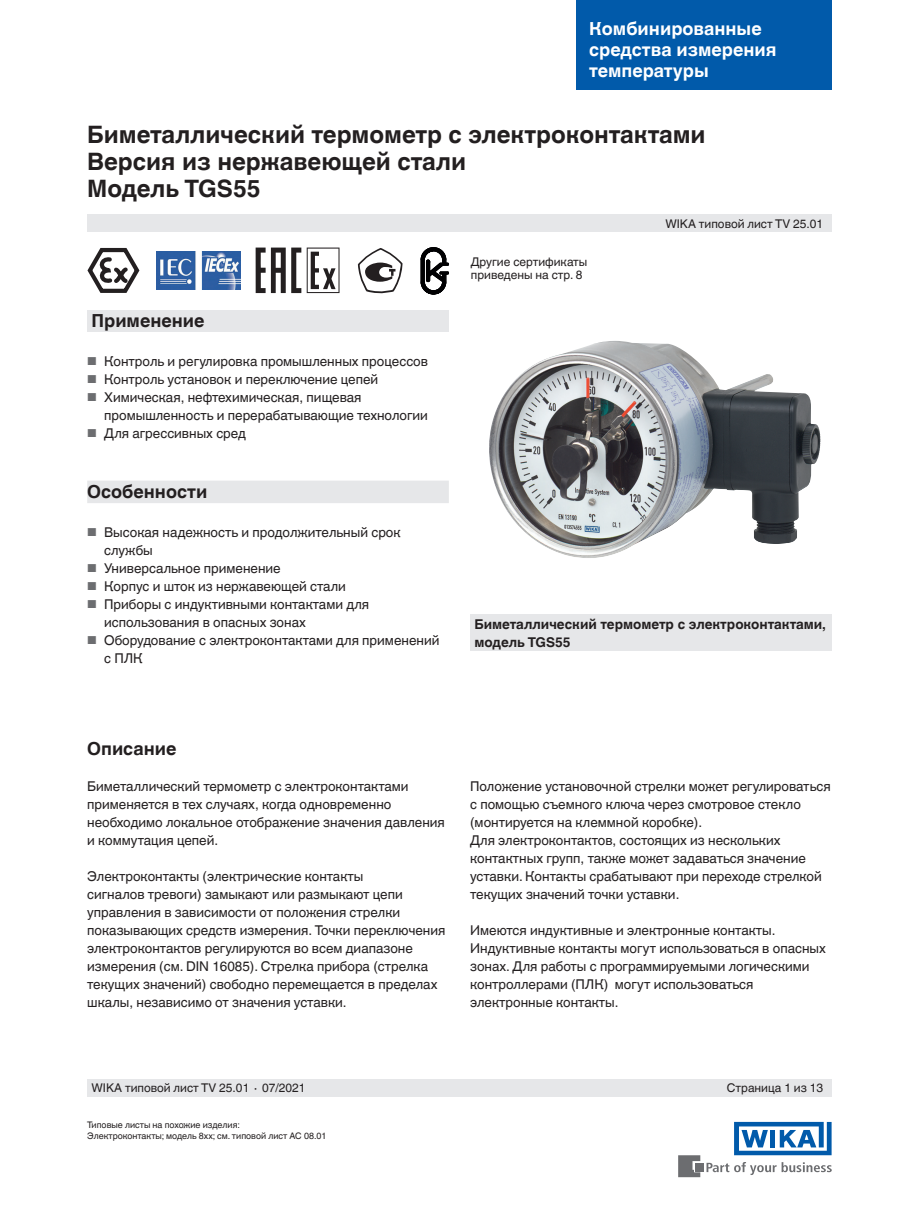
<style>
.page{position:relative;width:919px;height:1214px;background:#fff}
.page>*{position:absolute;margin:0;border:0;box-sizing:border-box;transform-origin:0 0}
.t1{font:700 24px/27px "Helvetica World";color:#231f20}
.t2{font:700 18px/21px "Helvetica World";color:#fff}
.t3{font:700 18px "Helvetica World";color:#231f20}
.t4{font:13.5px/18px "Helvetica World";color:#231f20}
.t5{font:700 13.5px/18px "Helvetica World";color:#231f20}
.t6{font:12px/13.5px "Helvetica World";color:#231f20}
.t7{font:9px/10.5px "Helvetica World";color:#231f20}
.s1{font-size:11.55px;color:#6c6d70}
</style>
<div class="page">
<div style="left:87px;top:310px;width:362px;height:21px;background:#e6e7e9"></div>
<div style="left:87px;top:215px;width:744px;height:17px;background:#e6e7e9"></div>
<div style="left:87px;top:1079px;width:744px;height:17px;background:#e6e7e9"></div>
<svg style="left:706px;top:1162px;width:125px;height:13px"></svg>
<div style="left:694px;top:1163px;width:9px;height:8px;background:#6c6d70"></div>
<svg style="left:678px;top:1155px;width:22px;height:22px"></svg>
<svg style="left:734px;top:1121px;width:97px;height:34px"></svg>
<div style="left:576px;top:0;width:255px;height:89px;background:#015aaa"></div>
<div style="left:87px;top:480px;width:362px;height:23px;background:#e6e7e9"></div>
<div style="left:470px;top:614px;width:361px;height:37px;background:#e6e7e9"></div>
<img style="left:489px;top:341px;width:331px;height:217px">
<svg style="left:87px;top:247px;width:53px;height:46px"></svg>
<svg style="left:255px;top:247px;width:10px;height:46px"></svg>
<svg style="left:271px;top:247px;width:30px;height:46px"></svg>
<svg style="left:307px;top:247px;width:32px;height:46px"></svg>
<svg style="left:358px;top:248px;width:44px;height:46px"></svg>
<svg style="left:421px;top:247px;width:27px;height:47px"></svg>
<img style="left:157px;top:251px;width:83px;height:38px">
<h2 class="t2" style="left:589px;top:18px;width:189px">Комбинированные средства измерения температуры</h2>
<h1 class="t1" style="left:87px;top:121px;width:620px">Биметаллический термометр с электроконтактами<br>Версия из нержавеющей стали<br>Модель TGS55</h1>
<h2 class="t3" style="left:91px;top:310px;width:114px">Применение</h2>
<p class="t4" style="left:87px;top:352px;width:342px"><span class="s1">■</span> Контроль и регулировка промышленных процессов</p>
<p class="t4" style="left:87px;top:370px;width:292px"><span class="s1">■</span> Контроль установок и переключение цепей</p>
<p class="t4" style="left:104px;top:388px;width:325px;text-indent:-17px"><span class="s1">■</span> Химическая, нефтехимическая, пищевая промышленность и перерабатывающие технологии</p>
<p class="t4" style="left:87px;top:424px;width:160px"><span class="s1">■</span> Для агрессивных сред</p>
<h2 class="t3" style="left:87px;top:481px;width:122px">Особенности</h2>
<p class="t4" style="left:104px;top:523px;width:298px;text-indent:-17px"><span class="s1">■</span> Высокая надежность и продолжительный срок службы</p>
<p class="t4" style="left:87px;top:559px;width:195px"><span class="s1">■</span> Универсальное применение</p>
<p class="t4" style="left:87px;top:577px;width:260px"><span class="s1">■</span> Корпус и шток из нержавеющей стали</p>
<p class="t4" style="left:104px;top:595px;width:266px;text-indent:-17px"><span class="s1">■</span> Приборы с индуктивными контактами для использования в опасных зонах</p>
<p class="t4" style="left:104px;top:631px;width:337px;text-indent:-17px"><span class="s1">■</span> Оборудование с электроконтактами для применений с ПЛК</p>
<p class="t6" style="left:471px;top:255px;width:118px">Другие сертификаты приведены на стр. 8</p>
<p class="t6" style="left:665px;top:217px;width:159px">WIKA типовой лист TV 25.01</p>
<p class="t5" style="left:474px;top:615px;width:353px">Биметаллический термометр с электроконтактами, модель TGS55</p>
<h2 class="t3" style="left:87px;top:738px;width:91px">Описание</h2>
<p class="t4" style="left:87px;top:777px;width:359px">Биметаллический термометр с электроконтактами применяется в тех случаях, когда одновременно необходимо локальное отображение значения давления и коммутация цепей.</p>
<p class="t4" style="left:87px;top:867px;width:360px">Электроконтакты (электрические контакты<br>сигналов тревоги) замыкают или размыкают цепи управления в зависимости от положения стрелки показывающих средств измерения. Точки переключения электроконтактов регулируются во всем диапазоне измерения (см. DIN 16085). Стрелка прибора (стрелка текущих значений) свободно перемещается в пределах шкалы, независимо от значения уставки.</p>
<p class="t4" style="left:470px;top:777px;width:362px">Положение установочной стрелки может регулироваться с помощью съемного ключа через смотровое стекло (монтируется на клеммной коробке).<br>Для электроконтактов, состоящих из нескольких контактных групп, также может задаваться значение уставки. Контакты срабатывают при переходе стрелкой текущих значений точки уставки.</p>
<p class="t4" style="left:470px;top:921px;width:357px">Имеются индуктивные и электронные контакты.<br>Индуктивные контакты могут использоваться в опасных зонах. Для работы с программируемыми логическими контроллерами (ПЛК) могут использоваться электронные контакты.</p>
<p class="t6" style="left:91px;top:1081px;width:216px">WIKA типовой лист TV 25.01 ∙ 07/2021</p>
<p class="t6" style="left:726px;top:1081px;width:98px">Страница 1 из 13</p>
<p class="t7" style="left:87px;top:1119px;width:241px">Типовые листы на похожие изделия:<br>Электроконтакты; модель 8xx; см. типовой лист AC 08.01</p>
</div>
